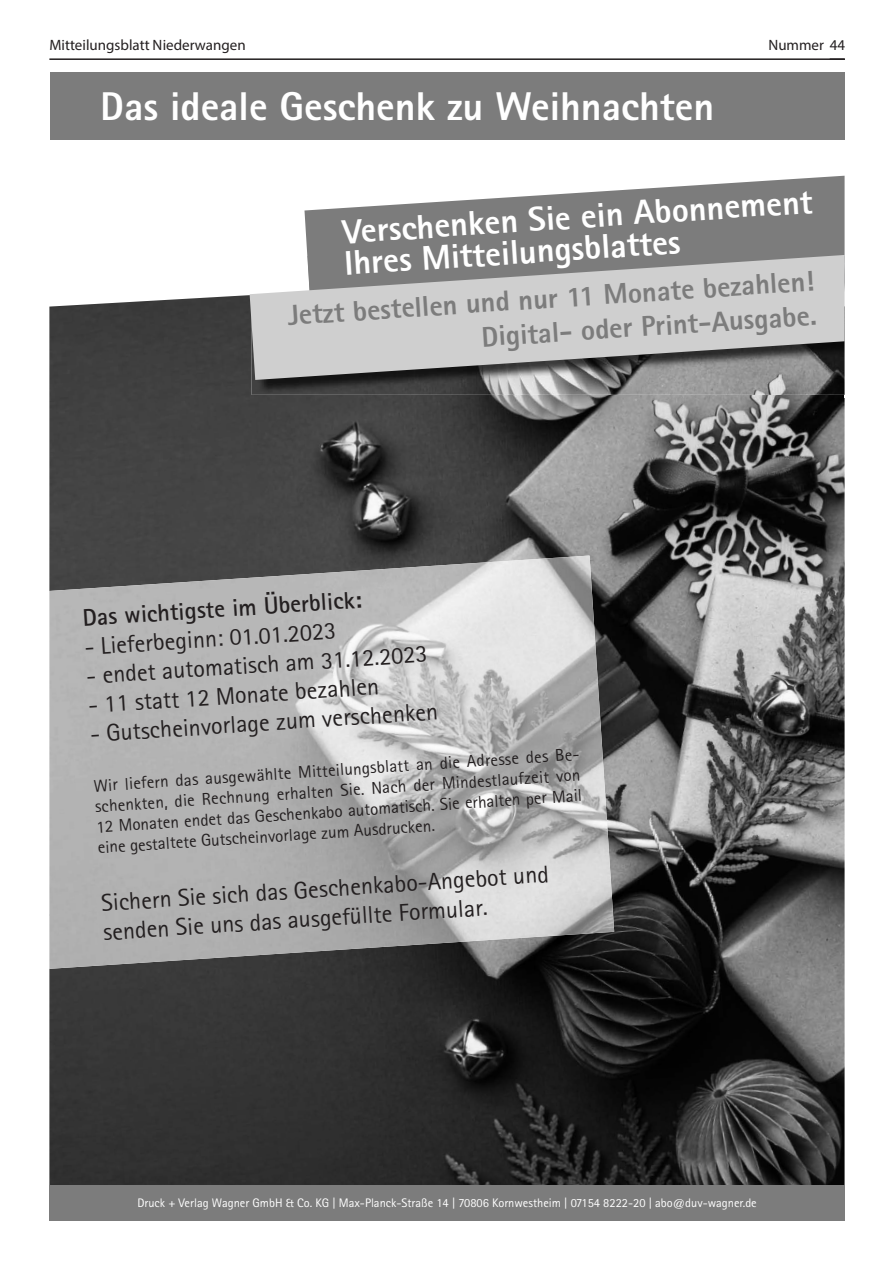
<style>
.page{position:relative;width:893px;height:1263px;background:#fff}
.page>*{position:absolute;margin:0;border:0;box-sizing:border-box;transform-origin:0 0}
.t1{font:800 40.2px "Rotis Sans Serif Std";color:#fff}
.t2{font:800 34.35px/31.2px "Rotis Sans Serif Std";color:#fff}
.t3{font:800 28.65px/34.8px "Rotis Sans Serif Std";color:#7c7c7c;text-align:right}
.t4{font:24.3px/29.1px "Rotis Sans Serif";color:#231f20}
.t5{font:700 24.3px "Rotis Sans Serif";color:#231f20}
.t6{font:17.1px/20.5px "Rotis Sans Serif";color:#231f20;text-align:justify}
.t7{font:15px "Myriad Pro";color:#231f20}
.t8{font:12.45px "Rotis Sans Serif Std";color:#fff}
</style>
<div class="page">
<hr style="left:49px;top:58px;width:796px;height:2px;background:#231f20">
<svg style="left:830px;top:58px;width:15px;height:1px"></svg>
<img style="left:49px;top:295px;width:796px;height:890px">
<svg style="left:304px;top:176px;width:541px;height:79px;fill:#7c7c7c"></svg>
<img style="left:252px;top:380px;width:593px;height:15px">
<svg style="left:250px;top:255px;width:595px;height:125px;background:#b4b4b4"></svg>
<img style="left:49px;top:569px;width:335px;height:322px">
<img style="left:384px;top:555px;width:230px;height:390px">
<img style="left:49px;top:891px;width:361px;height:78px">
<div style="left:49px;top:1185px;width:796px;height:36px;background:#7c7c7c"></div>
<div style="left:50px;top:73px;width:795px;height:67px;background:#7c7c7c"></div>
<p class="t7" style="left:49px;top:36px;width:198px">Mitteilungsblatt Niederwangen</p>
<p class="t7" style="left:768px;top:36px;width:78px">Nummer 44</p>
<h1 class="t1" style="left:100px;top:81px;width:615px">Das ideale Geschenk zu Weihnachten</h1>
<h2 class="t2" style="left:341px;top:217px;width:473px;rotate:-4deg">Verschenken Sie ein Abonnement<br>Ihres Mitteilungsblattes</h2>
<h3 class="t3" style="left:287px;top:298px;width:529px;rotate:-4deg">Jetzt bestellen und nur 11 Monate bezahlen!<br>Digital- oder Print-Ausgabe.</h3>
<h3 class="t5" style="left:82px;top:603px;width:281px;rotate:-4deg">Das wichtigste im Überblick:</h3>
<h3 class="t4" style="left:84px;top:632px;width:254px;rotate:-4deg">- Lieferbeginn: 01.01.2023</h3>
<h3 class="t4" style="left:85px;top:662px;width:343px;rotate:-4deg">- endet automatisch am 31.12.2023</h3>
<h3 class="t4" style="left:87px;top:691px;width:293px;rotate:-4deg">- 11 statt 12 Monate bezahlen</h3>
<h3 class="t4" style="left:89px;top:720px;width:350px;rotate:-4deg">- Gutscheinvorlage zum verschenken</h3>
<p class="t6" style="left:93px;top:776px;width:490px;rotate:-4deg">Wir liefern das ausgewählte Mitteilungsblatt an die Adresse des Be&shy;schenkten, die Rechnung erhalten Sie. Nach der Mindestlaufzeit von 12 Monaten endet das Geschenkabo automatisch. Sie erhalten per Mail eine gestaltete Gutscheinvorlage zum Ausdrucken.</p>
<h3 class="t4" style="left:100px;top:889px;width:450px;rotate:-4deg">Sichern Sie sich das Geschenkabo-Angebot und senden Sie uns das ausgefüllte Formular.</h3>
<p class="t8" style="left:137px;top:1196px;width:621px">Druck + Verlag Wagner GmbH &amp; Co. KG | Max-Planck-Straße 14 | 70806 Kornwestheim | 07154 8222-20 | abo@duv-wagner.de</p>
</div>
